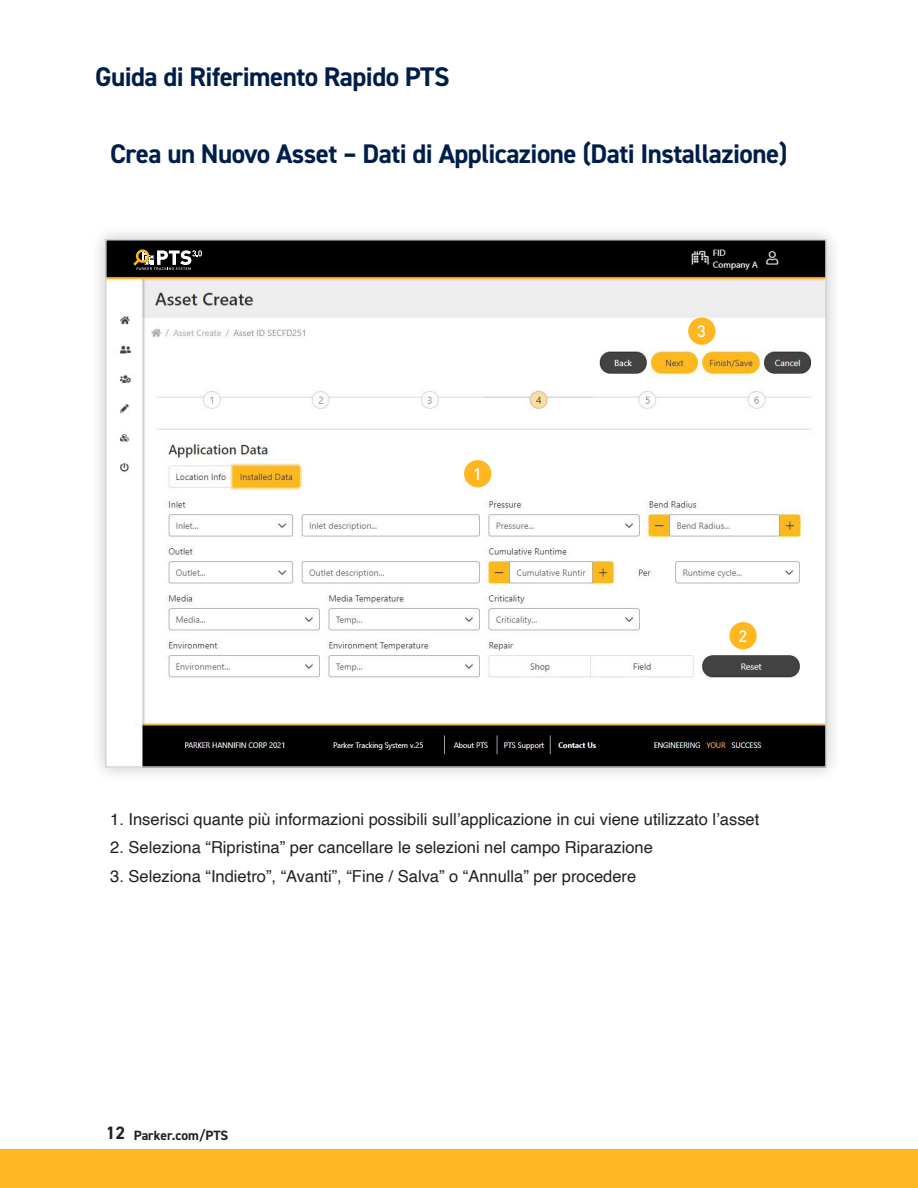
<style>
.page{position:relative;width:918px;height:1188px;background:#fff}
.page>*{position:absolute;margin:0;border:0;box-sizing:border-box;transform-origin:0 0}
.t1{font:700 27px "DIN2014";letter-spacing:-.02em;color:#001e49}
.t2{font:700 18px "DIN2014";color:#231f20}
.t3{font:16.5px "Helvetica";color:#231f20}
.t4{font:500 16.5px "DINOT";color:#fff}
.t5{font:700 13.5px "DIN2014";color:#231f20}
</style>
<div class="page">
<div style="left:0;top:1150px;width:918px;height:38px;background:#ffb620"></div>
<div style="left:90px;top:224px;width:752px;height:559px;background:#231f20;opacity:.25"></div>
<img style="left:108px;top:242px;width:716px;height:523px">
<div style="left:464px;top:460px;width:27px;height:27px;background:#ffb620;border-radius:50%"></div>
<div style="left:688px;top:318px;width:27px;height:27px;background:#ffb620;border-radius:50%"></div>
<div style="left:729px;top:622px;width:28px;height:27px;background:#ffb620;border-radius:50%"></div>
<div style="left:109px;top:244px;width:88px;height:28px;background:#000"></div>
<svg style="left:133px;top:249px;width:69px;height:21px"></svg>
<p class="t1" style="left:95px;top:58px;width:356px">Guida di Riferimento Rapido PTS</p>
<p class="t1" style="left:110px;top:136px;width:679px">Crea un Nuovo Asset – Dati di Applicazione (Dati Installazione)</p>
<p class="t4" style="left:473px;top:463px;width:10px">1</p>
<p class="t4" style="left:697px;top:320px;width:10px">3</p>
<p class="t4" style="left:738px;top:625px;width:10px">2</p>
<p class="t3" style="left:110px;top:806px;width:651px">1. Inserisci quante più informazioni possibili sull’applicazione in cui viene utilizzato l’asset</p>
<p class="t3" style="left:110px;top:835px;width:544px">2. Seleziona “Ripristina” per cancellare le selezioni nel campo Riparazione</p>
<p class="t3" style="left:110px;top:863px;width:528px">3. Seleziona “Indietro”, “Avanti”, “Fine / Salva” o “Annulla” per procedere</p>
<p class="t2" style="left:106px;top:1121px;width:21px">12</p>
<p class="t5" style="left:134px;top:1126px;width:96px">Parker.com/PTS</p>
</div>
